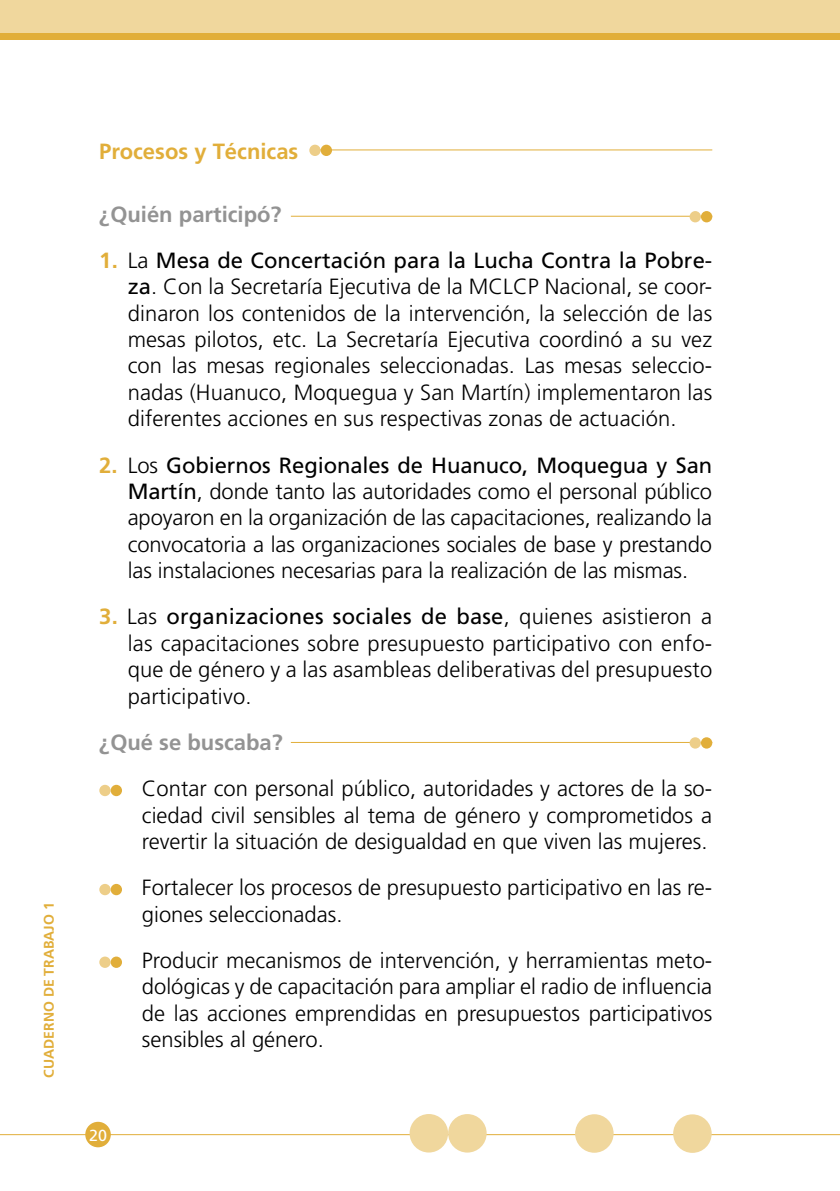
<style>
.page{position:relative;width:840px;height:1191px;background:#fff}
.page>*{position:absolute;margin:0;border:0;box-sizing:border-box;transform-origin:0 0}
.boliches{font:300 22px/26.4px "Frutiger";letter-spacing:.005em;color:#000;text-align:justify}
.subboliches{font:300 22px/26.4px "Frutiger";color:#000;text-align:justify}
.Texto_normal{font:700 22px "Frutiger";color:#939393}
.Texto_normal-2{font:700 22px "Frutiger";color:#e1ae3a}
.t1{font:16px "Frutiger";color:#fff}
.t2{font:700 14px "Frutiger";color:#e1ae3a}
.s1{font-weight:700;color:#e1ae3a}
.s2{font-weight:400}
</style>
<div class="page">
<div style="left:0;top:0;width:839px;height:40px;background:#f0d79d"></div>
<div style="left:0;top:33px;width:839px;height:7px;background:#e1ae3a"></div>
<hr style="left:0;top:1134px;width:839px;height:1px;background:#e1ae3a">
<div style="left:85px;top:1121px;width:26px;height:26px;background:#e1ae3a;border-radius:50%"></div>
<div style="left:409px;top:1114px;width:39px;height:38px;background:#f0d79d;border-radius:50%"></div>
<div style="left:448px;top:1114px;width:38px;height:38px;background:#f0d79d;border-radius:50%"></div>
<div style="left:574px;top:1114px;width:39px;height:38px;background:#f0d79d;border-radius:50%"></div>
<div style="left:672px;top:1114px;width:39px;height:38px;background:#f0d79d;border-radius:50%"></div>
<hr style="left:839px;top:0;width:1px;height:40px;background:#f0d79d">
<hr style="left:206px;top:149px;width:505px;height:1px;background:#e1ae3a">
<div style="left:99px;top:142px;width:210px;height:17px;background:#fff"></div>
<div style="left:309px;top:145px;width:11px;height:11px;background:#edce89;border-radius:50%"></div>
<div style="left:320px;top:145px;width:12px;height:11px;background:#e1ae3a;border-radius:50%"></div>
<div style="left:99px;top:785px;width:12px;height:11px;background:#edce89;border-radius:50%"></div>
<div style="left:111px;top:785px;width:11px;height:11px;background:#e1ae3a;border-radius:50%"></div>
<div style="left:99px;top:884px;width:12px;height:11px;background:#edce89;border-radius:50%"></div>
<div style="left:111px;top:884px;width:11px;height:11px;background:#e1ae3a;border-radius:50%"></div>
<div style="left:99px;top:956px;width:12px;height:12px;background:#edce89;border-radius:50%"></div>
<div style="left:111px;top:956px;width:11px;height:12px;background:#e1ae3a;border-radius:50%"></div>
<hr style="left:291px;top:216px;width:420px;height:1px;background:#e1ae3a">
<div style="left:689px;top:211px;width:11px;height:11px;background:#edce89;border-radius:50%"></div>
<div style="left:700px;top:211px;width:11px;height:11px;background:#e1ae3a;border-radius:50%"></div>
<hr style="left:291px;top:742px;width:420px;height:1px;background:#e1ae3a">
<div style="left:689px;top:737px;width:11px;height:11px;background:#edce89;border-radius:50%"></div>
<div style="left:700px;top:737px;width:11px;height:11px;background:#e1ae3a;border-radius:50%"></div>
<p class="t2" style="left:41px;top:1077px;width:177px;rotate:-90deg">CUADERNO DE TRABAJO 1</p>
<p class="Texto_normal-2" style="left:99px;top:138px;width:200px">Procesos y Técnicas</p>
<p class="Texto_normal" style="left:99px;top:201px;width:184px">¿Quién participó?</p>
<p class="boliches" style="left:128px;top:247px;width:585px;text-indent:-28px"><span class="s1">1.</span> La <span class="s2">Mesa de Concertación para la Lucha Contra la Pobre&shy;za</span>. Con la Secretaría Ejecutiva de la MCLCP Nacional, se coor&shy;dinaron los contenidos de la intervención, la selección de las mesas pilotos, etc. La Secretaría Ejecutiva coordinó a su vez con las mesas regionales seleccionadas. Las mesas seleccio&shy;nadas (Huanuco, Moquegua y San Martín) implementaron las diferentes acciones en sus respectivas zonas de actuación.</p>
<p class="boliches" style="left:128px;top:451px;width:585px;text-indent:-28px"><span class="s1">2.</span> Los <span class="s2">Gobiernos Regionales de Huanuco, Moquegua y San Martín</span>, donde tanto las autoridades como el personal público apoyaron en la organización de las capacitaciones, realizando la convocatoria a las organizaciones sociales de base y prestando las instalaciones necesarias para la realización de las mismas.</p>
<p class="boliches" style="left:128px;top:603px;width:585px;text-indent:-28px"><span class="s1">3.</span> Las <span class="s2">organizaciones sociales de base</span>, quienes asistieron a las capacitaciones sobre presupuesto participativo con enfo&shy;que de género y a las asambleas deliberativas del presupuesto participativo.</p>
<p class="Texto_normal" style="left:99px;top:729px;width:185px">¿Qué se buscaba?</p>
<p class="subboliches" style="left:142px;top:775px;width:571px">Contar con personal público, autoridades y actores de la so&shy;ciedad civil sensibles al tema de género y comprometidos a revertir la situación de desigualdad en que viven las mujeres.</p>
<p class="subboliches" style="left:142px;top:874px;width:571px">Fortalecer los procesos de presupuesto participativo en las re&shy;giones seleccionadas.</p>
<p class="subboliches" style="left:142px;top:947px;width:571px">Producir mecanismos de intervención, y herramientas meto&shy;dológicas y de capacitación para ampliar el radio de influencia de las acciones emprendidas en presupuestos participativos sensibles al género.</p>
<p class="t1" style="left:89px;top:1125px;width:19px">20</p>
</div>
